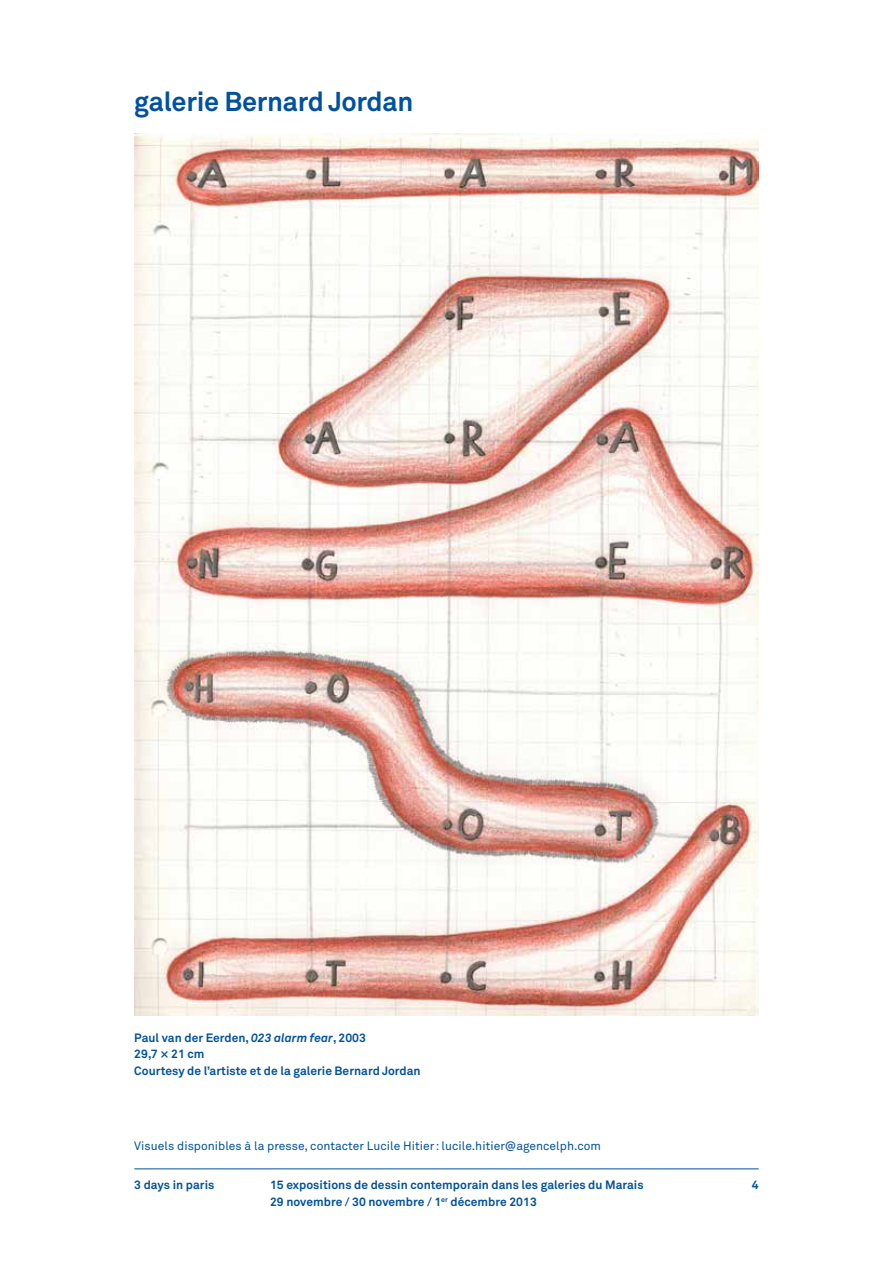
<style>
.page{position:relative;width:893px;height:1263px;background:#fff}
.page>*{position:absolute;margin:0;border:0;box-sizing:border-box;transform-origin:0 0}
.t1{font:700 27px "Akkurat";letter-spacing:-.01em;color:#00519e}
.t2{font:700 12px/16.5px "Akkurat";letter-spacing:.005em;color:#00519e}
.t3{font:12px "Akkurat";letter-spacing:.005em;color:#00519e}
.s1{font-style:italic}
</style>
<div class="page">
<hr style="left:134px;top:1168px;width:625px;height:1px;background:#00519e">
<img style="left:134px;top:134px;width:625px;height:881px">
<h1 class="t1" style="left:134px;top:85px;width:280px">galerie Bernard Jordan</h1>
<p class="t2" style="left:134px;top:1029px;width:288px">Paul van der Eerden, <span class="s1">023 alarm fear</span>, 2003<br>29,7 × 21 cm<br>Courtesy de l’artiste et de la galerie Bernard Jordan</p>
<p class="t3" style="left:134px;top:1138px;width:468px">Visuels disponibles à la presse, contacter Lucile Hitier: lucile.hitier@agencelph.com</p>
<p class="t2" style="left:270px;top:1176px;width:375px">15 expositions de dessin contemporain dans les galeries du Marais<br>29 novembre / 30 novembre / 1<sup>er</sup> décembre 2013</p>
<p class="t2" style="left:134px;top:1176px;width:82px">3 days in paris</p>
<p class="t2" style="left:752px;top:1176px;width:8px">4</p>
</div>
